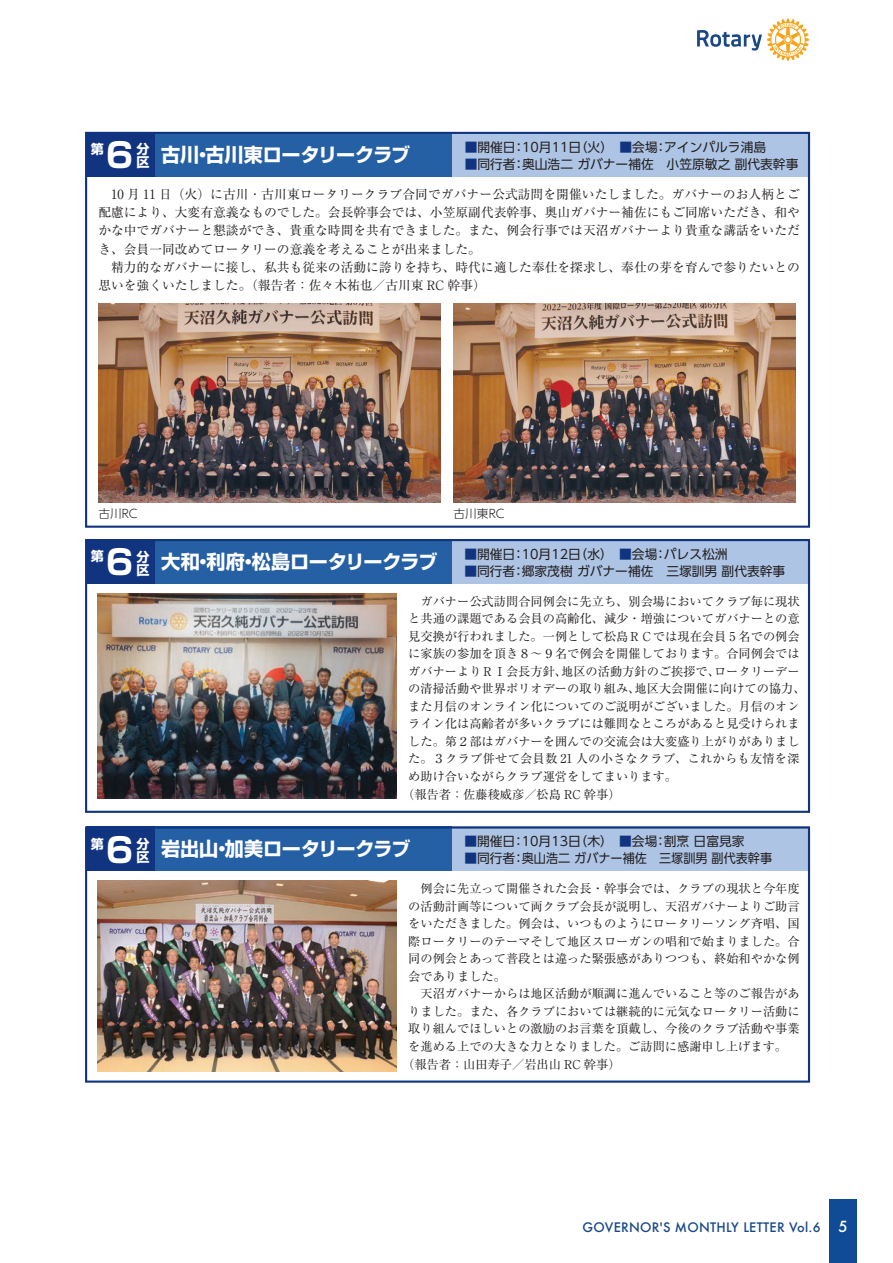
<style>
.page{position:relative;width:893px;height:1263px;background:#fff}
.page>*{position:absolute;margin:0;border:0;box-sizing:border-box;transform-origin:0 0}
.t1{font:700 34.05px "Shin Go Pro";color:#fff}
.t2{font:700 19.2px "Shin Go Pro";letter-spacing:-.015em;color:#fff}
.t3{font:700 13.05px/13px "Shin Go Pro";color:#fff}
.t4{font:12.75px/18.1px "Ryumin Pro";color:#231f20}
.t5{font:12.75px "UD Shin Go Pro";color:#231f20}
.t6{font:500 12.75px "Futura";letter-spacing:.02em;color:#194887}
.t7{font:12.15px "Ryumin Pro";color:#231f20}
.t8{font:12.15px "Ryumin Pro";letter-spacing:.02em;color:#231f20}
.t9{font:300 11.7px "UD Shin Go Pro";color:#231f20}
.s1{color:#10347f}
.s2{font-size:34.05px}
.s3{font-size:14.85px;color:#fff}
</style>
<div class="page">
<div style="left:154px;top:539px;width:298px;height:45px;background:#255fa4"></div>
<div style="left:452px;top:539px;width:358px;height:45px;background:#adc4e5"></div>
<div style="left:86px;top:539px;width:68px;height:45px;background:#10347f"></div>
<div style="left:153px;top:132px;width:299px;height:44px;background:#255fa4"></div>
<div style="left:452px;top:132px;width:358px;height:44px;background:#adc4e5"></div>
<div style="left:86px;top:132px;width:68px;height:44px;background:#10347f"></div>
<div style="left:153px;top:826px;width:299px;height:45px;background:#255fa4"></div>
<div style="left:452px;top:826px;width:358px;height:45px;background:#adc4e5"></div>
<div style="left:86px;top:826px;width:68px;height:45px;background:#10347f"></div>
<svg style="left:697px;top:19px;width:112px;height:42px"></svg>
<div style="left:829px;top:1199px;width:28px;height:64px;background:#0f4c95"></div>
<div style="left:85px;top:132px;width:725px;height:396px;border:2px solid #10347f"></div>
<div style="left:85px;top:539px;width:725px;height:274px;border:2px solid #10347f"></div>
<div style="left:85px;top:826px;width:725px;height:257px;border:2px solid #10347f"></div>
<img style="left:98px;top:304px;width:343px;height:199px">
<img style="left:454px;top:304px;width:342px;height:199px">
<img style="left:97px;top:593px;width:300px;height:206px">
<img style="left:97px;top:881px;width:300px;height:190px">
<p class="t3" style="left:91px;top:141px;width:14px">第</p>
<p class="t3" style="left:136px;top:142px;width:14px">分区</p>
<p class="t5" style="left:465px;top:136px;width:303px"><span class="s1">■</span>開催日：10月11日（火）　<span class="s1">■</span>会場：アインパルラ浦島</p>
<h2 class="t2" style="left:106px;top:139px;width:306px"><span class="s2">6</span> 古川・古川東ロータリークラブ</h2>
<p class="t5" style="left:465px;top:153px;width:335px"><span class="s1">■</span>同行者：奥山浩二 ガバナー補佐　小笠原敏之 副代表幹事</p>
<p class="t4" style="left:98px;top:185px;width:703px">　10 月 11 日（火）に古川･古川東ロータリークラブ合同でガバナー公式訪問を開催いたしました。ガバナーのお人柄とご配慮により、大変有意義なものでした。会長幹事会では、小笠原副代表幹事、奥山ガバナー補佐にもご同席いただき、和やかな中でガバナーと懇談ができ、貴重な時間を共有できました。また、例会行事では天沼ガバナーより貴重な講話をいただき、会員一同改めてロータリーの意義を考えることが出来ました。<br>　精力的なガバナーに接し、私共も従来の活動に誇りを持ち、時代に適した奉仕を探求し、奉仕の芽を育んで参りたいとの思いを強くいたしました。（報告者：佐々木祐也／古川東 RC 幹事）</p>
<p class="t9" style="left:98px;top:504px;width:41px">古川RC</p>
<p class="t9" style="left:454px;top:504px;width:52px">古川東RC</p>
<h1 class="t1" style="left:106px;top:535px;width:29px">6</h1>
<p class="t3" style="left:91px;top:548px;width:14px">第</p>
<p class="t3" style="left:136px;top:549px;width:14px">分区</p>
<h2 class="t2" style="left:161px;top:546px;width:278px">大和・利府・松島ロータリークラブ</h2>
<p class="t5" style="left:464px;top:544px;width:265px"><span class="s1">■</span>開催日：10月12日（水）　<span class="s1">■</span>会場：パレス松洲</p>
<p class="t5" style="left:464px;top:561px;width:323px"><span class="s1">■</span>同行者：郷家茂樹 ガバナー補佐　三塚訓男 副代表幹事</p>
<p class="t7" style="left:408px;top:591px;width:393px">　ガバナー公式訪問合同例会に先立ち、別会場においてクラブ毎に現状</p>
<p class="t7" style="left:408px;top:609px;width:393px">と共通の課題である会員の高齢化、減少・増強についてガバナーとの意</p>
<p class="t7" style="left:408px;top:626px;width:393px">見交換が行われました。一例として松島ＲＣでは現在会員 5 名での例会</p>
<p class="t7" style="left:408px;top:644px;width:393px">に家族の参加を頂き８～９名で例会を開催しております。合同例会では</p>
<p class="t7" style="left:408px;top:662px;width:393px">ガバナーよりＲＩ会長方針、地区の活動方針のご挨拶で、ロータリーデー</p>
<p class="t7" style="left:408px;top:679px;width:399px">の清掃活動や世界ポリオデーの取り組み、地区大会開催に向けての協力、</p>
<p class="t7" style="left:408px;top:697px;width:393px">また月信のオンライン化についてのご説明がございました。月信のオン</p>
<p class="t7" style="left:408px;top:714px;width:393px">ライン化は高齢者が多いクラブには難問なところがあると見受けられま</p>
<p class="t7" style="left:408px;top:732px;width:393px">した。第２部はガバナーを囲んでの交流会は大変盛り上がりがありまし</p>
<p class="t8" style="left:408px;top:749px;width:393px">た。３クラブ併せて会員数 21 人の小さなクラブ、これからも友情を深</p>
<p class="t7" style="left:408px;top:767px;width:270px">め助け合いながらクラブ運営をしてまいります。</p>
<p class="t7" style="left:402px;top:784px;width:220px">（報告者：佐藤稜威彦／松島 RC 幹事）</p>
<h1 class="t1" style="left:106px;top:823px;width:29px">6</h1>
<p class="t3" style="left:91px;top:836px;width:14px">第</p>
<p class="t3" style="left:136px;top:836px;width:14px">分区</p>
<h2 class="t2" style="left:161px;top:834px;width:251px">岩出山・加美ロータリークラブ</h2>
<p class="t5" style="left:464px;top:831px;width:282px"><span class="s1">■</span>開催日：10月13日（木）　<span class="s1">■</span>会場：割烹 日富見家</p>
<p class="t5" style="left:464px;top:848px;width:309px"><span class="s1">■</span>同行者：奥山浩二 ガバナー補佐　三塚訓男 副代表幹事</p>
<p class="t7" style="left:408px;top:879px;width:393px">　例会に先立って開催された会長・幹事会では、クラブの現状と今年度</p>
<p class="t7" style="left:408px;top:896px;width:393px">の活動計画等について両クラブ会長が説明し、天沼ガバナーよりご助言</p>
<p class="t7" style="left:408px;top:914px;width:393px">をいただきました。例会は、いつものようにロータリーソング斉唱、国</p>
<p class="t7" style="left:408px;top:931px;width:393px">際ロータリーのテーマそして地区スローガンの唱和で始まりました。合</p>
<p class="t7" style="left:408px;top:949px;width:393px">同の例会とあって普段とは違った緊張感がありつつも、終始和やかな例</p>
<p class="t7" style="left:408px;top:967px;width:99px">会でありました。</p>
<p class="t7" style="left:408px;top:984px;width:393px">　天沼ガバナーからは地区活動が順調に進んでいること等のご報告があ</p>
<p class="t7" style="left:408px;top:1002px;width:393px">りました。また、各クラブにおいては継続的に元気なロータリー活動に</p>
<p class="t7" style="left:408px;top:1019px;width:393px">取り組んでほしいとの激励のお言葉を頂戴し、今後のクラブ活動や事業</p>
<p class="t7" style="left:408px;top:1037px;width:380px">を進める上での大きな力となりました。ご訪問に感謝申し上げます。</p>
<p class="t7" style="left:402px;top:1054px;width:220px">（報告者：山田寿子／岩出山 RC 幹事）</p>
<p class="t6" style="left:583px;top:1218px;width:266px">GOVERNOR'S MONTHLY LETTER Vol.6 <span class="s3">5</span></p>
</div>
